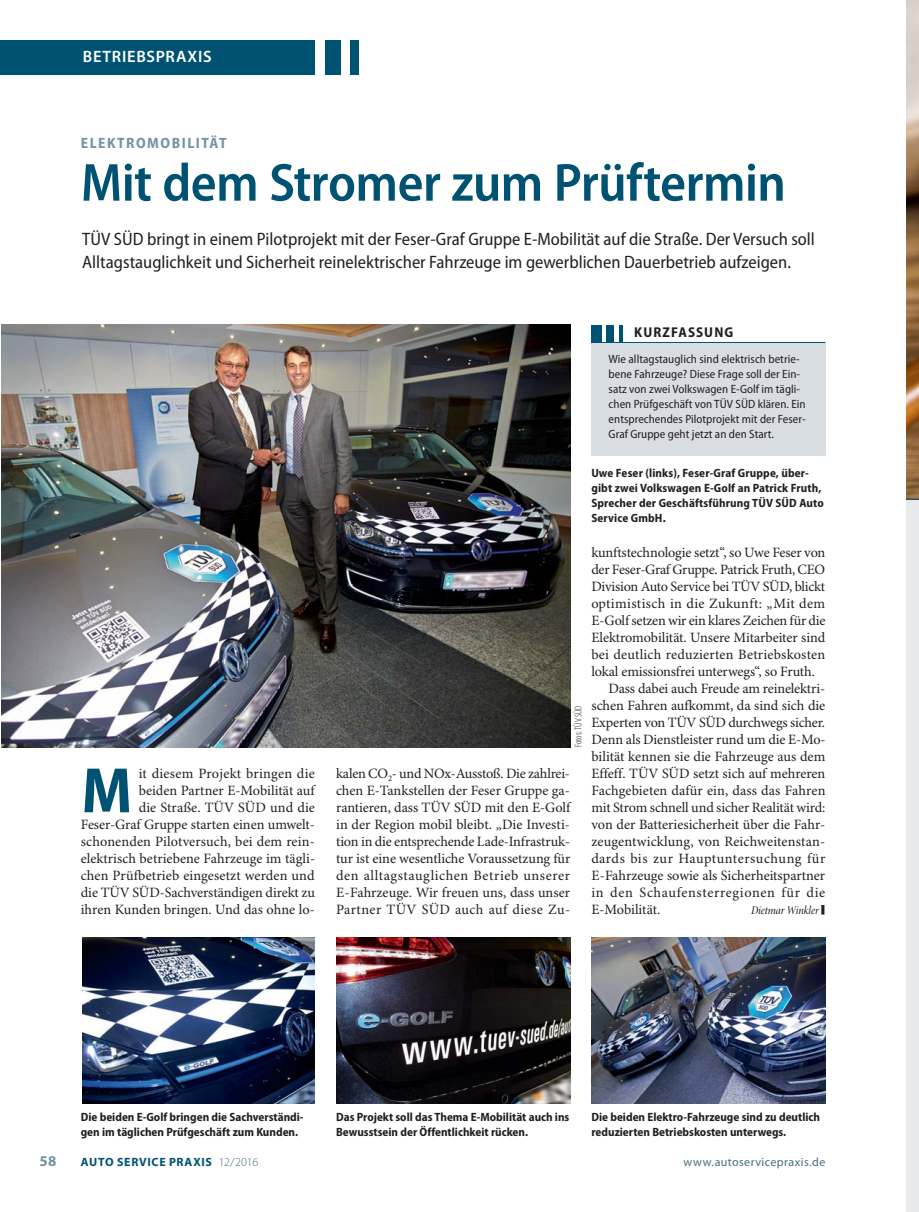
<style>
.page{position:relative;width:919px;height:1212px;background:#fff}
.page>*{position:absolute;margin:0;border:0;box-sizing:border-box;transform-origin:0 0}
.t1{font:700 semi-condensed 64.65px "Myriad Pro";color:#005273}
.t2{font:600 semi-condensed 54px "Myriad Pro";letter-spacing:-.01em;color:#005273}
.t3{font:32.7px "Minion Pro";color:#231f20;scale:.33 1}
.t4{font:semi-condensed 18px/22.5px "Myriad Pro";color:#231f20}
.t5{font:600 16.5px "Myriad Pro";letter-spacing:.045em;color:#fff}
.t6{font:700 semi-condensed 15px "Myriad Pro";letter-spacing:.1em;color:#7294a5}
.t7{font:700 15px "Myriad Pro";color:#7294a5}
.t8{font:14.25px/17px "Minion Pro";color:#231f20;text-align:justify}
.t9{font:14.25px "Minion Pro";letter-spacing:-.02em;color:#231f20}
.t10{font:14.25px "Minion Pro";letter-spacing:.025em;color:#231f20}
.t11{font:14.25px "Minion Pro";letter-spacing:.035em;color:#231f20}
.t12{font:14.25px "Minion Pro";letter-spacing:.045em;color:#231f20}
.t13{font:700 semi-condensed 14.25px "Myriad Pro";letter-spacing:.075em;color:#231f20}
.t14{font:700 semi-condensed 12px/15px "Myriad Pro";color:#231f20}
.t15{font:semi-condensed 12px/15px "Myriad Pro";letter-spacing:.005em;color:#231f20}
.t16{font:700 12px "Myriad Pro";letter-spacing:.055em;color:#005273}
.t17{font:12px "Myriad Pro";letter-spacing:.035em;color:#476e7f}
.t18{font:12px "Minion Pro Medium Cn It Disp";letter-spacing:-.005em;color:#231f20}
.t19{font:300 condensed 9.75px "Myriad Pro";color:#231f20}
.s1{font-weight:300;color:#476e7f}
</style>
<div class="page">
<div style="left:350px;top:40px;width:8px;height:34px;background:#005273"></div>
<div style="left:325px;top:40px;width:15px;height:34px;background:#005273"></div>
<div style="left:0;top:40px;width:315px;height:34px;background:#005273"></div>
<div style="left:591px;top:342px;width:234px;height:113px;background:#d8dde1"></div>
<div style="left:591px;top:325px;width:10px;height:17px;background:#005273"></div>
<div style="left:606px;top:325px;width:8px;height:17px;background:#005273"></div>
<hr style="left:619px;top:325px;width:3px;height:17px;background:#005273">
<hr style="left:591px;top:342px;width:234px;height:1px;background:#005273">
<img style="left:1px;top:325px;width:569px;height:422px">
<img style="left:336px;top:937px;width:234px;height:167px">
<img style="left:591px;top:937px;width:234px;height:167px">
<img style="left:82px;top:937px;width:233px;height:167px">
<img style="left:906px;top:0;width:12px;height:497px">
<div style="left:906px;top:499px;width:12px;height:713px;background:#e8e9ea"></div>
<svg style="left:906px;top:497px;width:12px;height:2px"></svg>
<p class="t5" style="left:83px;top:47px;width:130px">BETRIEBSPRAXIS</p>
<p class="t6" style="left:81px;top:137px;width:147px">ELEKTROMOBILITÄT</p>
<h2 class="t2" style="left:81px;top:150px;width:706px">Mit dem Stromer zum Prüftermin</h2>
<p class="t4" style="left:82px;top:230px;width:734px">TÜV SÜD bringt in einem Pilotprojekt mit der Feser-Graf Gruppe E-Mobilität auf die Straße. Der Versuch soll<br>Alltagstauglichkeit und Sicherheit reinelektrischer Fahrzeuge im gewerblichen Dauerbetrieb aufzeigen.</p>
<p class="t13" style="left:634px;top:327px;width:101px">KURZFASSUNG</p>
<p class="t15" style="left:608px;top:352px;width:199px">Wie alltagstauglich sind elektrisch betrie&shy;bene Fahrzeuge? Diese Frage soll der Ein&shy;satz von zwei Volkswagen E-Golf im tägli&shy;chen Prüfgeschäft von TÜV SÜD klären. Ein entsprechendes Pilotprojekt mit der Feser-Graf Gruppe geht jetzt an den Start.</p>
<p class="t8" style="left:81px;top:766px;width:236px;text-align:right">it diesem Projekt bringen die<br>beiden Partner E-Mobilität auf<br>die Straße. TÜV SÜD und die Feser-Graf Gruppe starten einen umwelt&shy;schonenden Pilotversuch, bei dem rein&shy;elektrisch betriebene Fahrzeuge im tägli&shy;chen Prüfbetrieb eingesetzt werden und die TÜV SÜD-Sachverständigen direkt zu ihren Kunden bringen. Und das ohne lo-</p>
<h1 class="t1" style="left:81px;top:766px;width:52px">M</h1>
<p class="t14" style="left:591px;top:466px;width:234px">Uwe Feser (links), Feser-Graf Gruppe, über&shy;gibt zwei Volkswagen E-Golf an Patrick Fruth, Sprecher der Geschäftsführung TÜV SÜD Auto Service GmbH.</p>
<p class="t19" style="left:572px;top:747px;width:43px;rotate:-90deg">Fotos: TÜV SÜD</p>
<p class="t8" style="left:336px;top:766px;width:236px">kalen CO<sub>2</sub>- und NOx-Ausstoß. Die zahlrei&shy;chen E-Tankstellen der Feser Gruppe ga&shy;rantieren, dass TÜV SÜD mit den E-Golf in der Region mobil bleibt. „Die Investi&shy;tion in die entsprechende Lade-Infrastruk&shy;tur ist eine wesentliche Voraussetzung für den alltagstauglichen Betrieb unserer E-Fahrzeuge. Wir freuen uns, dass unser Partner TÜV SÜD auch auf diese Zu-</p>
<p class="t8" style="left:591px;top:545px;width:235px">kunftstechnologie setzt“, so Uwe Feser von</p>
<p class="t9" style="left:591px;top:564px;width:235px">der Feser-Graf Gruppe. Patrick Fruth, CEO</p>
<p class="t8" style="left:591px;top:579px;width:235px">Division Auto Service bei TÜV SÜD, blickt</p>
<p class="t10" style="left:591px;top:598px;width:235px">optimistisch in die Zukunft: „Mit dem</p>
<p class="t8" style="left:591px;top:613px;width:235px">E-Golf setzen wir ein klares Zeichen für die</p>
<p class="t8" style="left:591px;top:630px;width:235px">Elektromobilität. Unsere Mitarbeiter sind</p>
<p class="t8" style="left:591px;top:647px;width:235px">bei deutlich reduzierten Betriebskosten</p>
<p class="t8" style="left:591px;top:664px;width:225px">lokal emissionsfrei unterwegs“, so Fruth.</p>
<p class="t8" style="left:608px;top:681px;width:218px">Dass dabei auch Freude am reinelektri-</p>
<p class="t8" style="left:591px;top:698px;width:235px">schen Fahren aufkommt, da sind sich die</p>
<p class="t8" style="left:591px;top:715px;width:235px">Experten von TÜV SÜD durchwegs sicher.</p>
<p class="t8" style="left:591px;top:732px;width:235px">Denn als Dienstleister rund um die E-Mo-</p>
<p class="t8" style="left:591px;top:749px;width:235px">bilität kennen sie die Fahrzeuge aus dem</p>
<p class="t8" style="left:591px;top:766px;width:235px">Effeff. TÜV SÜD setzt sich auf mehreren</p>
<p class="t8" style="left:591px;top:783px;width:235px">Fachgebieten dafür ein, dass das Fahren</p>
<p class="t8" style="left:591px;top:800px;width:235px">mit Strom schnell und sicher Realität wird:</p>
<p class="t8" style="left:591px;top:817px;width:235px">von der Batteriesicherheit über die Fahr-</p>
<p class="t8" style="left:591px;top:834px;width:235px">zeugentwicklung, von Reichweitenstan-</p>
<p class="t11" style="left:591px;top:853px;width:235px">dards bis zur Hauptuntersuchung für</p>
<p class="t8" style="left:591px;top:869px;width:235px">E-Fahrzeuge sowie als Sicherheitspartner</p>
<p class="t12" style="left:591px;top:887px;width:235px">in den Schaufensterregionen für die</p>
<p class="t8" style="left:591px;top:903px;width:70px">E-Mobilität.</p>
<p class="t18" style="left:751px;top:903px;width:69px">Dietmar Winkler</p>
<h3 class="t3" style="left:820px;top:895px;width:15px">■</h3>
<p class="t14" style="left:81px;top:1110px;width:224px">Die beiden E-Golf bringen die Sachverständi&shy;gen im täglichen Prüfgeschäft zum Kunden.</p>
<p class="t14" style="left:336px;top:1110px;width:235px">Das Projekt soll das Thema E-Mobilität auch ins<br>Bewusstsein der Öffentlichkeit rücken.</p>
<p class="t14" style="left:591px;top:1110px;width:230px">Die beiden Elektro-Fahrzeuge sind zu deutlich reduzierten Betriebskosten unterwegs.</p>
<p class="t7" style="left:39px;top:1152px;width:19px">58</p>
<p class="t16" style="left:81px;top:1154px;width:179px">AUTO SERVICE PRAXIS <span class="s1">12/2016</span></p>
<p class="t17" style="left:683px;top:1154px;width:143px">www.autoservicepraxis.de</p>
</div>
